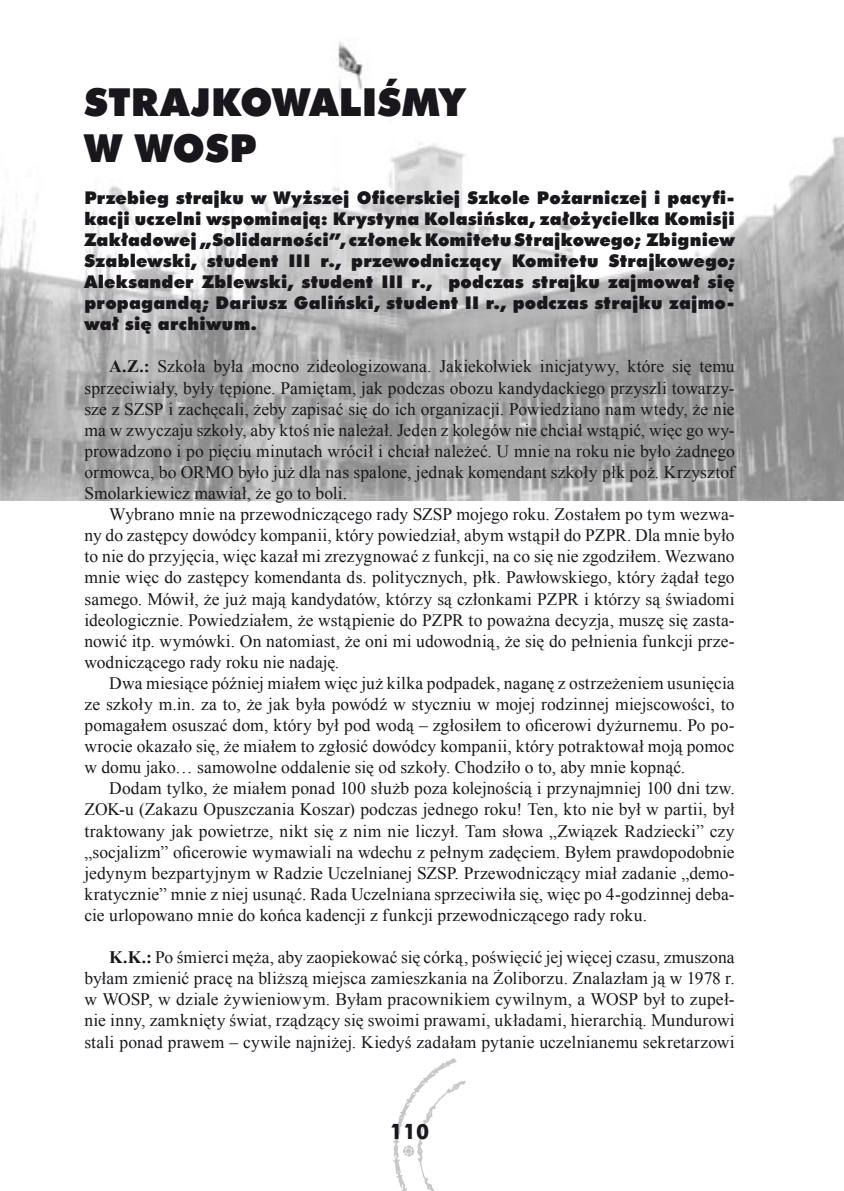
<style>
.page{position:relative;width:844px;height:1191px;background:#fff}
.page>*{position:absolute;margin:0;border:0;box-sizing:border-box;transform-origin:0 0}
.t1{font:38.5px/46.2px "Futura X Blk EU";letter-spacing:.015em;color:#1a171c}
.t2{font:700 21px "Futura EU";color:#1a171c}
.t3{font:17.5px/21px "Times New Roman";letter-spacing:.005em;color:#1a171c;text-align:justify}
.t4{font:17.5px/21px "Futura X Blk EU";letter-spacing:.015em;color:#1a171c;text-align:justify}
.s1{font-weight:700}
</style>
<div class="page">
<img style="left:393px;top:1058px;width:72px;height:133px">
<img style="left:0;top:42px;width:843px;height:458px">
<h1 class="t1" style="left:84px;top:81px;width:382px">Strajkowaliśmy w WOSP</h1>
<p class="t4" style="left:84px;top:188px;width:652px">Przebieg strajku w Wyższej Oficerskiej Szkole Pożarniczej i pacyfi&shy;kacji uczelni wspominają: Krystyna Kolasińska, założycielka Komisji Zakładowej „Solidarności”, członek Komitetu Strajkowego; Zbigniew Szablewski, student III</p>
<p class="t4" style="left:84px;top:251px;width:651px;text-indent:236px">r., przewodniczący Komitetu Strajkowego;<br>Aleksander Zblewski, student III</p>
<p class="t4" style="left:84px;top:272px;width:651px;text-indent:327px">r., podczas strajku zajmował się propagandą; Dariusz Galiński, student II r., podczas strajku zajmo&shy;wał się archiwum.</p>
<p class="t3" style="left:84px;top:356px;width:651px;text-indent:25px"><span class="s1">A.Z.:</span> Szkoła była mocno zideologizowana. Jakiekolwiek inicjatywy, które się temu sprzeciwiały, były tępione. Pamiętam, jak podczas obozu kandydackiego przyszli towarzy&shy;sze z SZSP i zachęcali, żeby zapisać się do ich organizacji. Powiedziano nam wtedy, że nie ma w zwyczaju szkoły, aby ktoś nie należał. Jeden z kolegów nie chciał wstąpić, więc go wy&shy;prowadzono i po pięciu minutach wrócił i chciał należeć. U mnie na roku nie było żadnego ormowca, bo ORMO było już dla nas spalone, jednak komendant szkoły płk poż. Krzysztof Smolarkiewicz mawiał, że go to boli.</p>
<p class="t3" style="left:84px;top:503px;width:651px;text-indent:25px">Wybrano mnie na przewodniczącego rady SZSP mojego roku. Zostałem po tym wezwa&shy;ny do zastępcy dowódcy kompanii, który powiedział, abym wstąpił do PZPR. Dla mnie było to nie do przyjęcia, więc kazał mi zrezygnować z funkcji, na co się nie zgodziłem. Wezwano mnie więc do zastępcy komendanta ds. politycznych, płk. Pawłowskiego, który żądał tego samego. Mówił, że już mają kandydatów, którzy są członkami PZPR i którzy są świadomi ideologicznie. Powiedziałem, że wstąpienie do PZPR to poważna decyzja, muszę się zasta&shy;nowić itp. wymówki. On natomiast, że oni mi udowodnią, że się do pełnienia funkcji prze&shy;wodniczącego rady roku nie nadaję.</p>
<p class="t3" style="left:84px;top:672px;width:651px;text-indent:25px">Dwa miesiące później miałem więc już kilka podpadek, naganę z ostrzeżeniem usunięcia ze szkoły m.in. za to, że jak była powódź w styczniu w mojej rodzinnej miejscowości, to pomagałem osuszać dom, który był pod wodą – zgłosiłem to oficerowi dyżurnemu. Po po&shy;wrocie okazało się, że miałem to zgłosić dowódcy kompanii, który potraktował moją pomoc w domu jako… samowolne oddalenie się od szkoły. Chodziło o to, aby mnie kopnąć.</p>
<p class="t3" style="left:84px;top:777px;width:651px;text-indent:25px">Dodam tylko, że miałem ponad 100 służb poza kolejnością i przynajmniej 100 dni tzw.<br>ZOK-u (Zakazu Opuszczania Koszar) podczas jednego roku! Ten, kto nie był w partii, był traktowany jak powietrze, nikt się z nim nie liczył. Tam słowa „Związek Radziecki” czy „socjalizm” oficerowie wymawiali na wdechu z pełnym zadęciem. Byłem prawdopodobnie jedynym bezpartyjnym w Radzie Uczelnianej SZSP. Przewodniczący miał zadanie „demo&shy;kratycznie” mnie z niej usunąć. Rada Uczelniana sprzeciwiła się, więc po 4-godzinnej deba&shy;cie urlopowano mnie do końca kadencji z funkcji przewodniczącego rady roku.</p>
<p class="t3" style="left:84px;top:946px;width:651px;text-indent:25px"><span class="s1">K.K.:</span> Po śmierci męża, aby zaopiekować się córką, poświęcić jej więcej czasu, zmuszona byłam zmienić pracę na bliższą miejsca zamieszkania na Żoliborzu. Znalazłam ją w 1978 r. w WOSP, w dziale żywieniowym. Byłam pracownikiem cywilnym, a WOSP był to zupeł&shy;nie inny, zamknięty świat, rządzący się swoimi prawami, układami, hierarchią. Mundurowi stali ponad prawem – cywile najniżej. Kiedyś zadałam pytanie uczelnianemu sekretarzowi</p>
<p class="t2" style="left:390px;top:1118px;width:41px">11 0</p>
</div>
